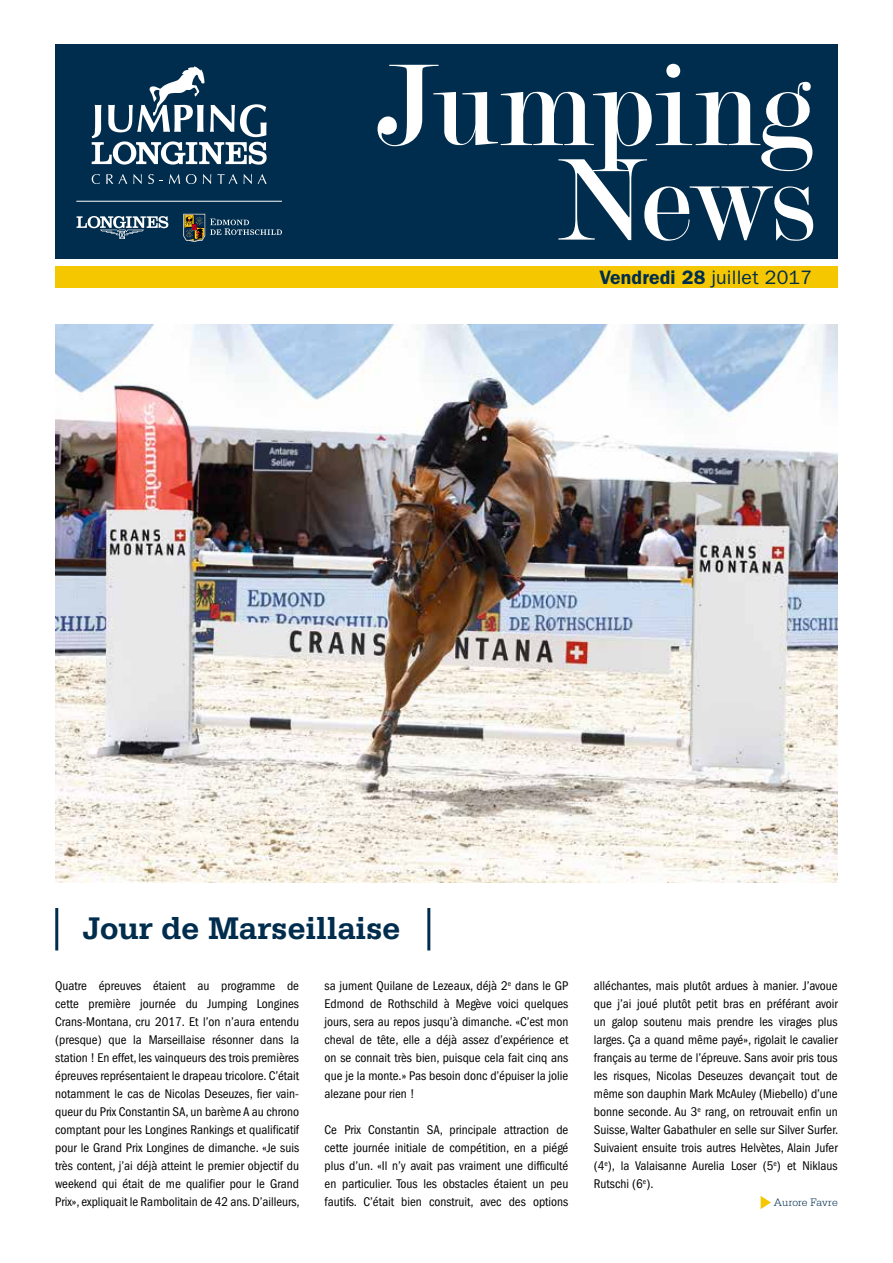
<style>
.page{position:relative;width:893px;height:1263px;background:#fff}
.page>*{position:absolute;margin:0;border:0;box-sizing:border-box;transform-origin:0 0}
.t1{font:700 33px "Serifa Std";letter-spacing:-.01em;color:#002d4d}
.t2{font:19.5px "ITC Franklin Gothic Std";letter-spacing:.01em;color:#002d4d}
.t3{font:condensed 13.05px/18px "ITC Franklin Gothic Std";color:#000;text-align:justify}
.t4{font:300 11.4px "Serifa Std";letter-spacing:-.005em;color:#002d4d}
.s1{font-weight:600}
</style>
<div class="page">
<img style="left:55px;top:324px;width:783px;height:558px">
<div style="left:55px;top:44px;width:783px;height:214px;background:#002d4d"></div>
<svg style="left:761px;top:1196px;width:10px;height:13px"></svg>
<hr style="left:55px;top:908px;width:3px;height:42px;background:#002d4d">
<hr style="left:427px;top:908px;width:3px;height:42px;background:#002d4d">
<svg style="left:558px;top:171px;width:255px;height:70px"></svg>
<svg style="left:378px;top:64px;width:434px;height:107px"></svg>
<div style="left:55px;top:267px;width:783px;height:21px;background:#f5c700"></div>
<svg style="left:183px;top:214px;width:99px;height:28px"></svg>
<svg style="left:92px;top:174px;width:8px;height:10px"></svg>
<svg style="left:106px;top:174px;width:21px;height:10px"></svg>
<svg style="left:133px;top:174px;width:9px;height:10px"></svg>
<svg style="left:148px;top:174px;width:6px;height:10px"></svg>
<svg style="left:169px;top:174px;width:11px;height:10px"></svg>
<svg style="left:186px;top:174px;width:10px;height:10px"></svg>
<svg style="left:203px;top:174px;width:8px;height:10px"></svg>
<svg style="left:217px;top:174px;width:20px;height:10px"></svg>
<svg style="left:243px;top:174px;width:9px;height:10px"></svg>
<svg style="left:258px;top:174px;width:9px;height:10px"></svg>
<svg style="left:92px;top:66px;width:175px;height:99px"></svg>
<hr style="left:76px;top:201px;width:206px;height:1px;background:#fff">
<svg style="left:77px;top:216px;width:91px;height:23px"></svg>
<h2 class="t2" style="left:599px;top:266px;width:214px"><span class="s1">Vendredi 28</span> juillet 2017</h2>
<h1 class="t1" style="left:82px;top:908px;width:320px">Jour de Marseillaise</h1>
<p class="t3" style="left:55px;top:977px;width:246px">Quatre épreuves étaient au programme de cette première journée du Jumping Longines Crans-Montana, cru 2017. Et l’on n’aura entendu (presque) que la Marseillaise résonner dans la station ! En effet, les vainqueurs des trois premières épreuves représentaient le drapeau tricolore. C’était notamment le cas de Nicolas Deseuzes, fier vain&shy;queur du Prix Constantin SA, un barème A au chrono comptant pour les Longines Rankings et qualificatif pour le Grand Prix Longines de dimanche. «Je suis très content, j’ai déjà atteint le premier objectif du weekend qui était de me qualifier pour le Grand Prix», expliquait le Rambolitain de 42 ans. D’ailleurs,</p>
<p class="t3" style="left:325px;top:977px;width:245px">sa jument Quilane de Lezeaux, déjà 2<sup>e</sup> dans le GP Edmond de Rothschild à Megève voici quelques jours, sera au repos jusqu’à dimanche. «C’est mon cheval de tête, elle a déjà assez d’expérience et on se connait très bien, puisque cela fait cinq ans que je la monte.» Pas besoin donc d’épuiser la jolie alezane pour rien !</p>
<p class="t3" style="left:325px;top:1121px;width:245px">Ce Prix Constantin SA, principale attraction de cette journée initiale de compétition, en a piégé plus d’un. «Il n’y avait pas vraiment une difficulté en particulier. Tous les obstacles étaient un peu fautifs. C’était bien construit, avec des options</p>
<p class="t3" style="left:594px;top:977px;width:246px">alléchantes, mais plutôt ardues à manier. J’avoue que j’ai joué plutôt petit bras en préférant avoir un galop soutenu mais prendre les virages plus larges. Ça a quand même payé», rigolait le cavalier français au terme de l’épreuve. Sans avoir pris tous les risques, Nicolas Deseuzes devançait tout de même son dauphin Mark McAuley (Miebello) d’une bonne seconde. Au 3<sup>e</sup> rang, on retrouvait enfin un Suisse, Walter Gabathuler en selle sur Silver Surfer.<br>Suivaient ensuite trois autres Helvètes, Alain Jufer (4<sup>e</sup>), la Valaisanne Aurelia Loser (5<sup>e</sup>) et Niklaus Rutschi (6<sup>e</sup>).</p>
<p class="t4" style="left:774px;top:1196px;width:65px">Aurore Favre</p>
</div>
